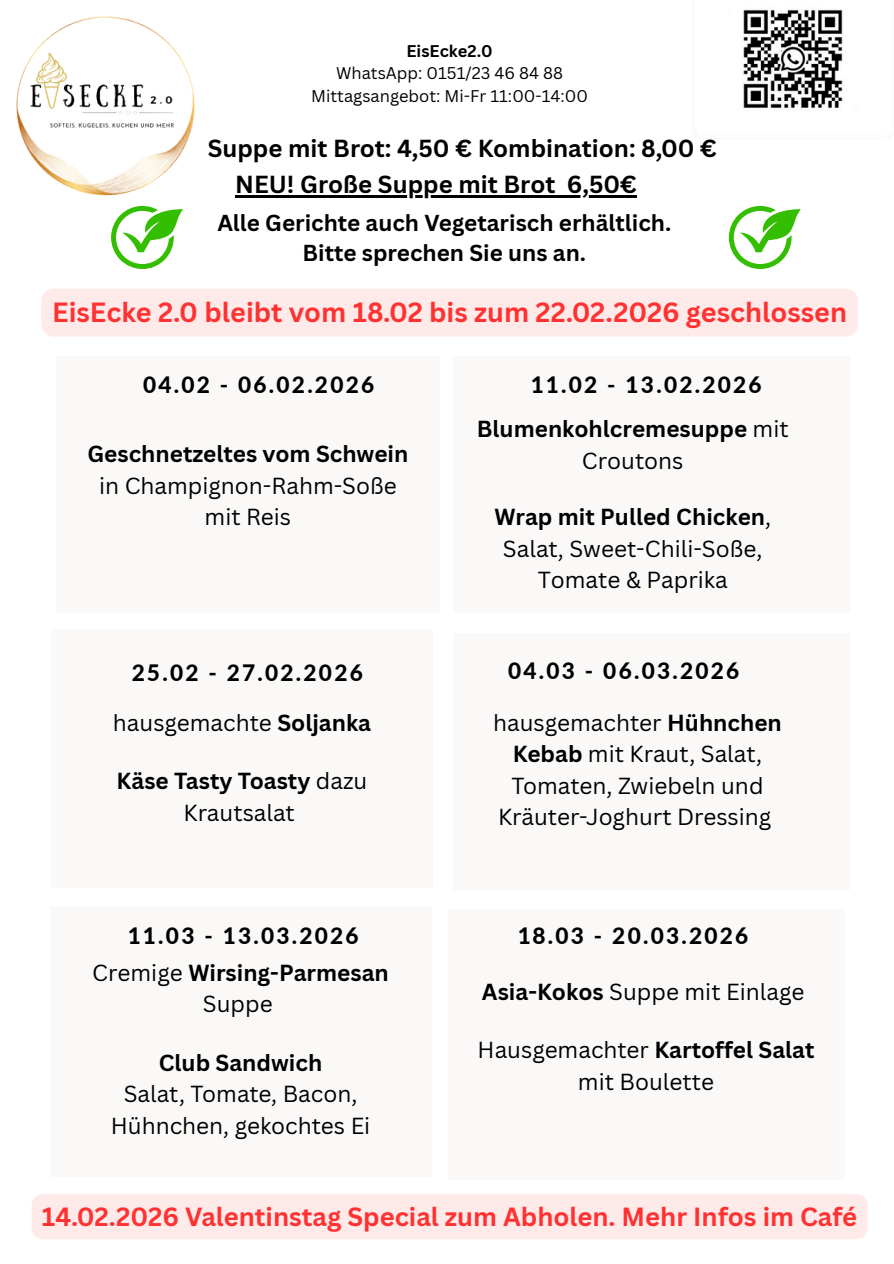
<style>
.page{position:relative;width:894px;height:1264px;background:#fff}
.page>*{position:absolute;margin:0;border:0;box-sizing:border-box;transform-origin:0 0}
.t1{font:700 27px "Canva Sans";color:#ff3131}
.t2{font:700 25.65px "Canva Sans";color:#ff3131}
.t3{font:700 24px/36px "Canva Sans";color:#000}
.t4{font:22.65px/31.5px "Canva Sans";color:#000;text-align:center}
.t5{font:700 22.65px/31.5px "Canva Sans";color:#000;text-align:center}
.t6{font:800 22.65px "Lato";letter-spacing:.1em;color:#000}
.t7{font:700 22.5px/30.5px "Canva Sans";color:#000;text-align:center}
.t8{font:16.5px/22.5px "Canva Sans";color:#000;text-align:center}
.t9{font:700 16.5px "Canva Sans";color:#000}
.t10{font:15.6px "Lato";letter-spacing:.1em;color:#000}
.s1{font-weight:400}
.s2{font-weight:700}
</style>
<div class="page">
<img style="left:16px;top:16px;width:179px;height:180px">
<img style="left:743px;top:9px;width:100px;height:99px">
<div style="left:56px;top:356px;width:383px;height:257px;background:#faf9f8"></div>
<div style="left:453px;top:356px;width:396px;height:257px;background:#faf9f8"></div>
<div style="left:51px;top:629px;width:381px;height:258px;background:#faf9f8"></div>
<div style="left:50px;top:906px;width:381px;height:270px;background:#faf9f8"></div>
<div style="left:453px;top:633px;width:396px;height:256px;background:#faf9f8"></div>
<div style="left:448px;top:909px;width:395px;height:270px;background:#faf9f8"></div>
<svg style="left:111px;top:206px;width:72px;height:63px"></svg>
<svg style="left:235px;top:195px;width:402px;height:3px"></svg>
<hr style="left:566px;top:195px;width:70px;height:2px;background:#000">
<div style="left:41px;top:289px;width:816px;height:48px;background:#ffeaea"></div>
<svg style="left:728px;top:206px;width:72px;height:63px"></svg>
<div style="left:32px;top:1194px;width:835px;height:45px;background:#ffeaea;border-radius:11px"></div>
<p class="t9" style="left:406px;top:39px;width:88px">EisEcke2.0</p>
<p class="t8" style="left:311px;top:62px;width:278px">WhatsApp: 0151/23 46 84 88<br>Mittagsangebot: Mi-Fr 11:00-14:00</p>
<p class="t3" style="left:235px;top:129px;width:483px;text-indent:-27px">Suppe mit Brot: 4,50 € Kombination: 8,00 €<br>NEU! Große Suppe mit Brot 6,50€</p>
<p class="t7" style="left:217px;top:206px;width:455px">Alle Gerichte auch Vegetarisch erhältlich.<br>Bitte sprechen Sie uns an.</p>
<p class="t1" style="left:52px;top:293px;width:796px">EisEcke 2.0 bleibt vom 18.02 bis zum 22.02.2026 geschlossen</p>
<p class="t6" style="left:143px;top:370px;width:233px">04.02 - 06.02.2026</p>
<p class="t6" style="left:530px;top:370px;width:233px">11.02 - 13.02.2026</p>
<p class="t5" style="left:476px;top:413px;width:313px">Blumenkohlcremesuppe <span class="s1">mit<br>Croutons</span></p>
<p class="t4" style="left:494px;top:500px;width:278px"><span class="s2">Wrap mit Pulled Chicken</span>,<br>Salat, Sweet-Chili-Soße,<br>Tomate &amp; Paprika</p>
<p class="t5" style="left:87px;top:437px;width:322px">Geschnetzeltes vom Schwein</p>
<p class="t4" style="left:99px;top:469px;width:299px">in Champignon-Rahm-Soße mit Reis</p>
<p class="t6" style="left:131px;top:658px;width:233px">25.02 - 27.02.2026</p>
<p class="t4" style="left:113px;top:706px;width:260px">hausgemachte <span class="s2">Soljanka</span></p>
<p class="t5" style="left:116px;top:764px;width:252px">Käse Tasty Toasty <span class="s1">dazu<br>Krautsalat</span></p>
<p class="t6" style="left:127px;top:921px;width:233px">11.03 - 13.03.2026</p>
<p class="t5" style="left:92px;top:956px;width:298px"><span class="s1">Cremige</span> Wirsing-Parmesan<br><span class="s1">Suppe</span></p>
<p class="t5" style="left:159px;top:1046px;width:165px">Club Sandwich</p>
<p class="t4" style="left:111px;top:1077px;width:261px">Salat, Tomate, Bacon,<br>Hühnchen, gekochtes Ei</p>
<p class="t10" style="left:599px;top:651px;width:95px">THURSDAY</p>
<p class="t6" style="left:508px;top:657px;width:233px">04.03 - 06.03.2026</p>
<p class="t4" style="left:493px;top:706px;width:290px">hausgemachter <span class="s2">Hühnchen<br>Kebab</span> mit Kraut, Salat,<br>Tomaten, Zwiebeln und<br>Kräuter-Joghurt Dressing</p>
<p class="t6" style="left:517px;top:921px;width:233px">18.03 - 20.03.2026</p>
<p class="t4" style="left:482px;top:975px;width:324px"><span class="s2">Asia-Kokos</span> Suppe mit Einlage</p>
<p class="t4" style="left:477px;top:1033px;width:338px">Hausgemachter <span class="s2">Kartoffel Salat </span>mit Boulette</p>
<p class="t2" style="left:42px;top:1198px;width:816px">14.02.2026 Valentinstag Special zum Abholen. Mehr Infos im Café</p>
</div>
